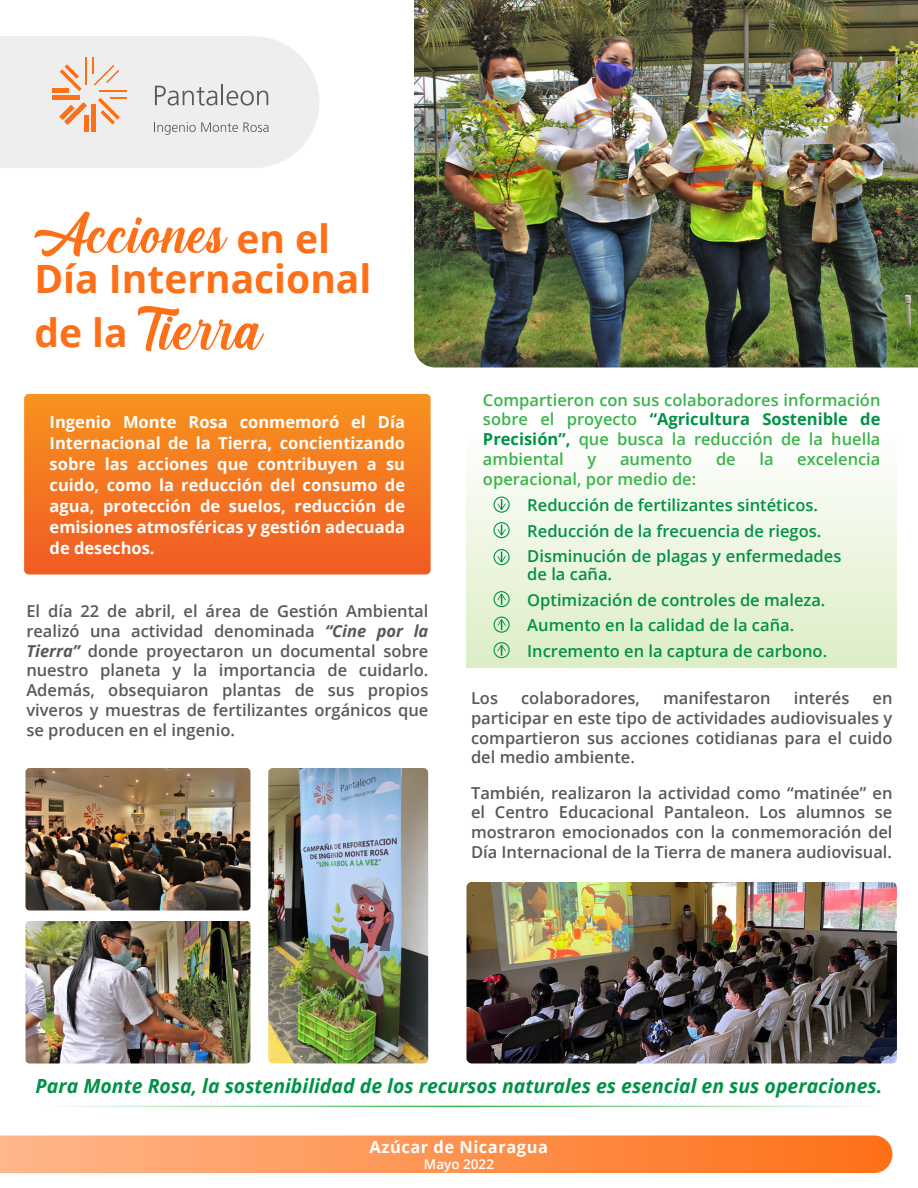
<style>
.page{position:relative;width:918px;height:1188px;background:#fff}
.page>*{position:absolute;margin:0;border:0;box-sizing:border-box;transform-origin:0 0}
.t1{font:72px "Cream Cake";color:#fe7018}
.t2{font:700 39px/54px "Open Sans";color:#fe7018}
.t3{font:italic 700 19.5px "Open Sans";color:#009245}
.t4{font:600 16.5px/19.8px "Open Sans";color:#595959;text-align:justify}
.t5{font:700 16.5px/21px "Open Sans";color:#fff;text-align:justify}
.t6{font:600 16.5px/25.5px "Open Sans";color:#009245}
.t7{font:600 16.5px/19.8px "Open Sans";color:#39b54a;text-align:justify}
.t8{font:700 16.5px "Open Sans";letter-spacing:.03em;color:#fff}
.t9{font:600 13.5px "Open Sans";color:#fff}
.s1{font-family:"Open Sans";font-weight:700;font-size:39px}
.s2{font-family:"Cream Cake";font-weight:400;font-size:72px}
.s3{font-weight:700;font-style:italic}
.s4{font-weight:700;color:#009245}
</style>
<div class="page">
<div style="left:466px;top:430px;width:431px;height:238px;background:linear-gradient(to bottom,#fff,#dcedc6)"></div>
<svg style="left:0;top:36px;width:319px;height:132px;background:#ece9e7"></svg>
<img style="left:414px;top:0;width:504px;height:368px">
<svg style="left:24px;top:394px;width:407px;height:180px;background:#f47721"></svg>
<svg style="left:497px;top:499px;width:9px;height:11px"></svg>
<div style="left:494px;top:497px;width:16px;height:16px;border:1px solid #009245;border-radius:50%"></div>
<svg style="left:497px;top:525px;width:9px;height:11px"></svg>
<div style="left:494px;top:522px;width:16px;height:16px;border:1px solid #009245;border-radius:50%"></div>
<svg style="left:497px;top:594px;width:9px;height:11px"></svg>
<div style="left:494px;top:591px;width:16px;height:16px;border:1px solid #009245;border-radius:50%"></div>
<svg style="left:497px;top:552px;width:9px;height:11px"></svg>
<div style="left:494px;top:549px;width:16px;height:16px;border:1px solid #009245;border-radius:50%"></div>
<svg style="left:497px;top:619px;width:9px;height:11px"></svg>
<div style="left:494px;top:617px;width:16px;height:16px;border:1px solid #009245;border-radius:50%"></div>
<svg style="left:497px;top:645px;width:9px;height:11px"></svg>
<div style="left:494px;top:642px;width:16px;height:16px;border:1px solid #009245;border-radius:50%"></div>
<img style="left:26px;top:768px;width:224px;height:142px">
<img style="left:268px;top:768px;width:160px;height:296px">
<img style="left:26px;top:921px;width:224px;height:143px">
<img style="left:466px;top:882px;width:431px;height:182px">
<svg style="left:0;top:1135px;width:892px;height:38px;background:#fe9454"></svg>
<svg style="left:159px;top:316px;width:105px;height:34px"></svg>
<h1 class="t1" style="left:34px;top:200px;width:297px">Acciones <span class="s1">en el</span></h1>
<h2 class="t2" style="left:34px;top:251px;width:338px">Día Internacional de la <span class="s2">T</span></h2>
<p class="t5" style="left:50px;top:411px;width:357px">Ingenio Monte Rosa conmemoró el Día Internacional de la Tierra, concientizando sobre las acciones que contribuyen a su cuido, como la reducción del consumo de agua, protección de suelos, reducción de emisiones atmosféricas y gestión adecuada de desechos.</p>
<p class="t4" style="left:26px;top:601px;width:404px">El día 22 de abril, el área de Gestión Ambiental realizó una actividad denominada <span class="s3">“Cine por la Tierra”</span> donde proyectaron un documental sobre nuestro planeta y la importancia de cuidarlo.<br>Además, obsequiaron plantas de sus propios viveros y muestras de fertilizantes orgánicos que se producen en el ingenio.</p>
<p class="t7" style="left:483px;top:389px;width:399px">Compartieron con sus colaboradores información sobre el proyecto <span class="s4">“Agricultura Sostenible de Precisión”,</span> que busca la reducción de la huella ambiental</p>
<p class="t7" style="left:588px;top:449px;width:10px">y</p>
<p class="t7" style="left:620px;top:449px;width:74px">aumento</p>
<p class="t7" style="left:716px;top:449px;width:21px">de</p>
<p class="t7" style="left:759px;top:449px;width:16px">la</p>
<p class="t7" style="left:797px;top:449px;width:85px">excelencia</p>
<p class="t7" style="left:483px;top:469px;width:215px">operacional, por medio de:</p>
<p class="t6" style="left:527px;top:492px;width:316px">Reducción de fertilizantes sintéticos.<br>Reducción de la frecuencia de riegos.<br>Disminución de plagas y enfermedades</p>
<p class="t6" style="left:527px;top:561px;width:301px">de la caña.<br>Optimización de controles de maleza.<br>Aumento en la calidad de la caña.<br>Incremento en la captura de carbono.</p>
<p class="t4" style="left:471px;top:688px;width:29px">Los</p>
<p class="t4" style="left:521px;top:688px;width:120px">colaboradores,</p>
<p class="t4" style="left:663px;top:688px;width:109px">manifestaron</p>
<p class="t4" style="left:794px;top:688px;width:57px">interés</p>
<p class="t4" style="left:471px;top:688px;width:423px;text-indent:402px">en participar en este tipo de actividades audiovisuales y compartieron sus acciones cotidianas para el cuido del medio ambiente.</p>
<p class="t4" style="left:471px;top:782px;width:423px">También, realizaron la actividad como “matinée” en el Centro Educacional Pantaleon. Los alumnos se mostraron emocionados con la conmemoración del Día Internacional de la Tierra de manera audiovisual.</p>
<p class="t3" style="left:36px;top:1072px;width:848px">Para Monte Rosa, la sostenibilidad de los recursos naturales es esencial en sus operaciones.</p>
<p class="t8" style="left:370px;top:1135px;width:180px">Azúcar de Nicaragua</p>
<p class="t9" style="left:424px;top:1155px;width:72px">Mayo 2022</p>
</div>
